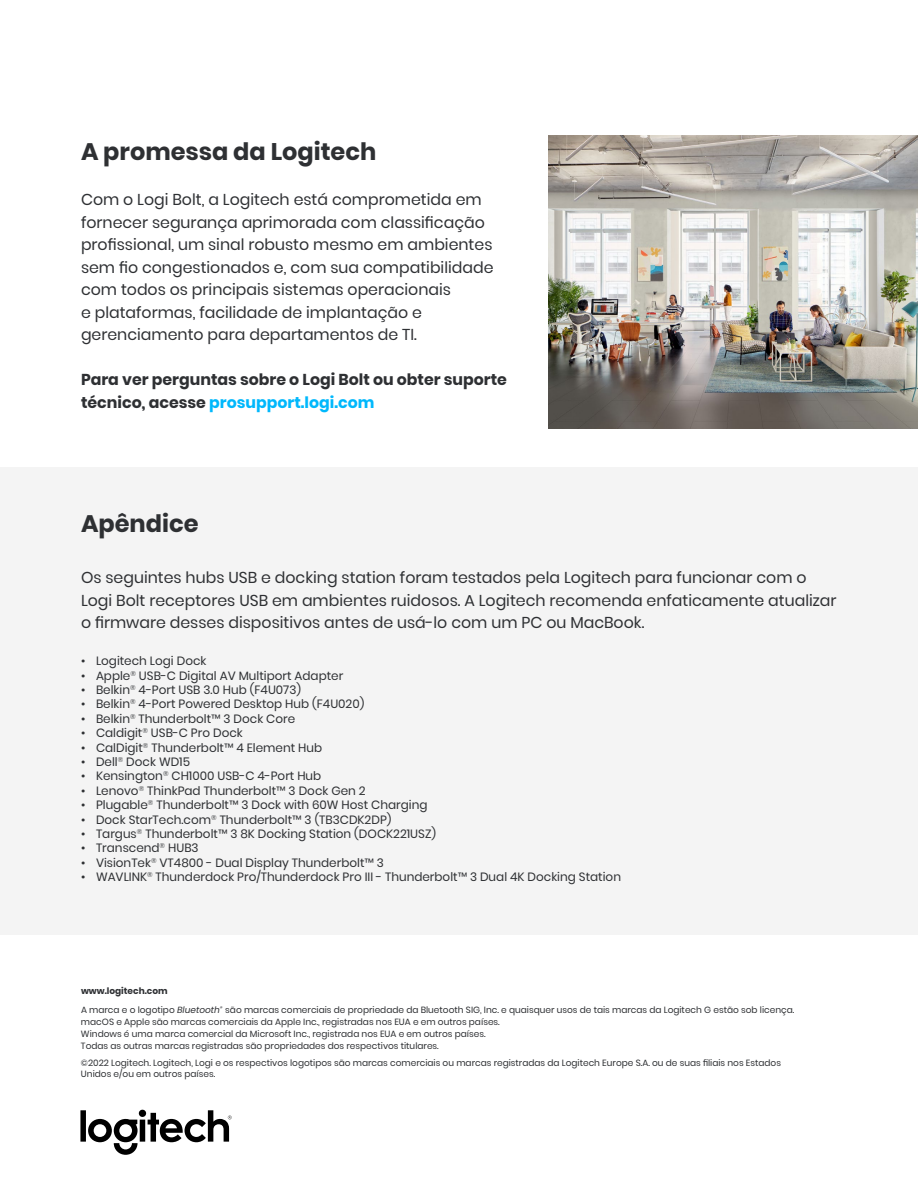
<style>
.page{position:relative;width:918px;height:1188px;background:#fff}
.page>*{position:absolute;margin:0;border:0;box-sizing:border-box;transform-origin:0 0}
.t1{font:700 24px "Poppins";color:#2e3033}
.t2{font:15.75px/22.5px "Poppins";color:#2e3033}
.t3{font:700 15.75px/22.5px "Poppins";color:#2e3033}
.t4{font:12px "Poppins";color:#2e3033}
.t5{font:9px/12px "Poppins";color:#2e3033}
.s1{color:#00b8fc}
.s2{font-weight:700}
.s3{font-style:italic}
</style>
<div class="page">
<svg style="left:80px;top:1110px;width:152px;height:45px"></svg>
<div style="left:0;top:468px;width:918px;height:467px;background:#f4f4f4"></div>
<img style="left:548px;top:135px;width:370px;height:294px">
<h1 class="t1" style="left:81px;top:138px;width:297px">A promessa da Logitech</h1>
<p class="t2" style="left:81px;top:189px;width:414px">Com o Logi Bolt, a Logitech está comprometida em fornecer segurança aprimorada com classificação profissional, um sinal robusto mesmo em ambientes sem fio congestionados e, com sua compatibilidade com todos os principais sistemas operacionais<br>e plataformas, facilidade de implantação e gerenciamento para departamentos de TI.</p>
<h2 class="t3" style="left:81px;top:369px;width:428px">Para ver perguntas sobre o Logi Bolt ou obter suporte técnico, acesse <span class="s1">prosupport.logi.com</span></h2>
<h1 class="t1" style="left:81px;top:510px;width:119px">Apêndice</h1>
<p class="t2" style="left:81px;top:567px;width:757px">Os seguintes hubs USB e docking station foram testados pela Logitech para funcionar com o<br>Logi Bolt receptores USB em ambientes ruidosos. A Logitech recomenda enfaticamente atualizar o firmware desses dispositivos antes de usá-lo com um PC ou MacBook.</p>
<p class="t4" style="left:81px;top:654px;width:127px">• Logitech Logi Dock</p>
<p class="t4" style="left:81px;top:668px;width:264px">• Apple<sup>®</sup> USB-C Digital AV Multiport Adapter</p>
<p class="t4" style="left:81px;top:683px;width:222px">• Belkin<sup>®</sup> 4-Port USB 3.0 Hub (F4U073)</p>
<p class="t4" style="left:81px;top:697px;width:285px">• Belkin<sup>®</sup> 4-Port Powered Desktop Hub (F4U020)</p>
<p class="t4" style="left:81px;top:712px;width:216px">• Belkin<sup>®</sup> Thunderbolt™ 3 Dock Core</p>
<p class="t4" style="left:81px;top:726px;width:163px">• Caldigit<sup>®</sup> USB-C Pro Dock</p>
<p class="t4" style="left:81px;top:740px;width:243px">• CalDigit<sup>®</sup> Thunderbolt™ 4 Element Hub</p>
<p class="t4" style="left:81px;top:755px;width:111px">• Dell<sup>®</sup> Dock WD15</p>
<p class="t4" style="left:81px;top:769px;width:242px">• Kensington<sup>®</sup> CH1000 USB-C 4-Port Hub</p>
<p class="t4" style="left:81px;top:784px;width:286px">• Lenovo<sup>®</sup> ThinkPad Thunderbolt™ 3 Dock Gen 2</p>
<p class="t4" style="left:81px;top:798px;width:348px">• Plugable<sup>®</sup> Thunderbolt™ 3 Dock with 60W Host Charging</p>
<p class="t4" style="left:81px;top:812px;width:312px">• Dock StarTech.com<sup>®</sup> Thunderbolt™ 3 (TB3CDK2DP)</p>
<p class="t4" style="left:81px;top:827px;width:357px">• Targus<sup>®</sup> Thunderbolt™ 3 8K Docking Station (DOCK221USZ)</p>
<p class="t4" style="left:81px;top:841px;width:119px">• Transcend<sup>®</sup> HUB3</p>
<p class="t4" style="left:81px;top:856px;width:304px">• VisionTek<sup>®</sup> VT4800 - Dual Display Thunderbolt™ 3</p>
<p class="t4" style="left:81px;top:870px;width:542px">• WAVLINK<sup>®</sup> Thunderdock Pro/Thunderdock Pro III - Thunderbolt™ 3 Dual 4K Docking Station</p>
<p class="t5" style="left:81px;top:981px;width:715px;line-height:18.8px"><span class="s2">www.logitech.com<br></span>A marca e o logotipo <span class="s3">Bluetooth</span><sup>®</sup> são marcas comerciais de propriedade da Bluetooth SIG, Inc. e quaisquer usos de tais marcas da Logitech G estão sob licença.</p>
<p class="t5" style="left:81px;top:1016px;width:420px">macOS e Apple são marcas comerciais da Apple Inc., registradas nos EUA e em outros países.<br>Windows é uma marca comercial da Microsoft Inc., registrada nos EUA e em outros países.<br>Todas as outras marcas registradas são propriedades dos respectivos titulares.</p>
<p class="t5" style="left:81px;top:1058px;width:702px;line-height:10.8px">©2022 Logitech. Logitech, Logi e os respectivos logotipos são marcas comerciais ou marcas registradas da Logitech Europe S.A. ou de suas filiais nos Estados<br>Unidos e/ou em outros países.</p>
</div>
